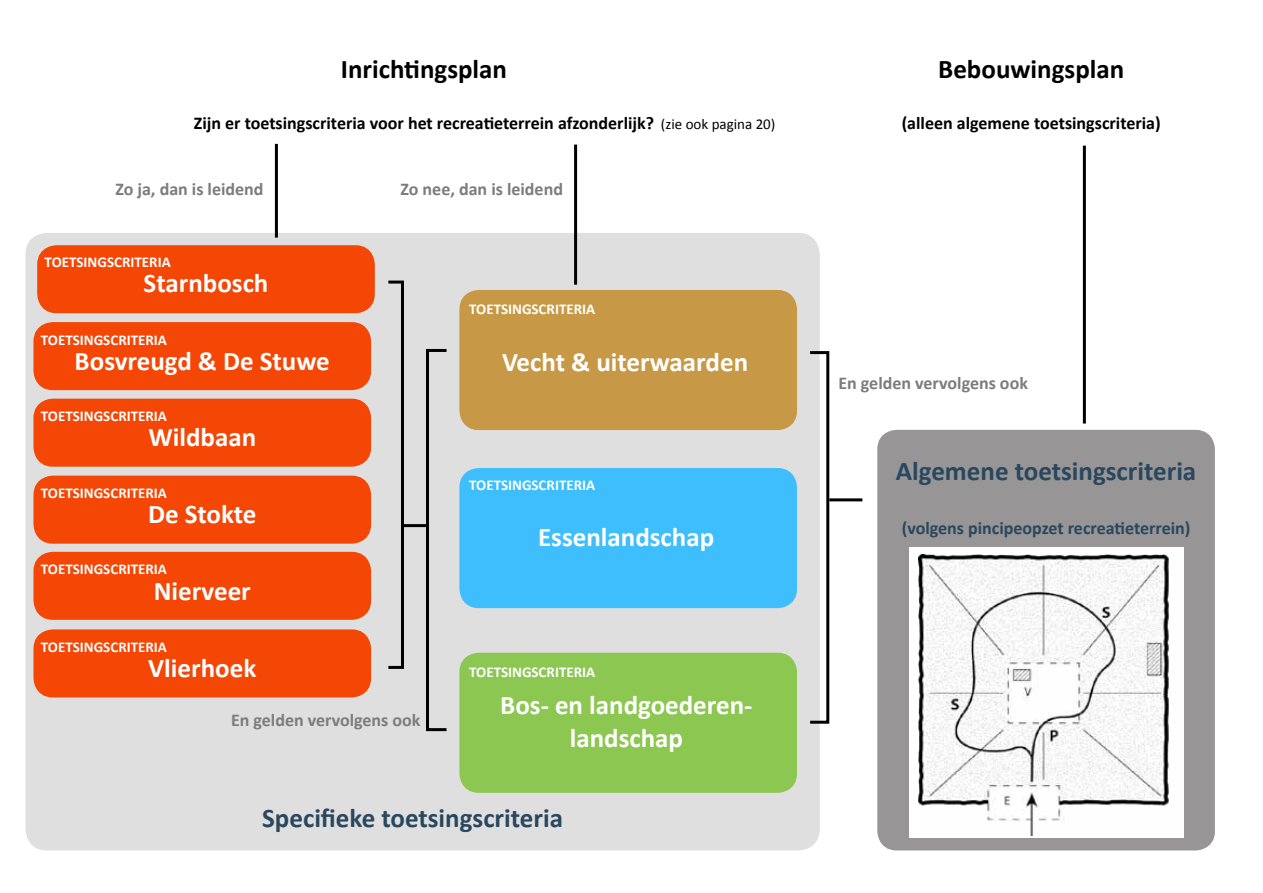
<style>
.page{position:relative;width:1263px;height:893px;background:#fff}
.page>*{position:absolute;margin:0;border:0;box-sizing:border-box;transform-origin:0 0}
.t1{font:700 27px/32.4px "Calibri";color:#fff;text-align:center}
.t2{font:700 27px "Calibri";color:#29475e}
.t3{font:700 27px "Calibri";color:#000}
.t4{font:700 18px "Calibri";color:#000}
.t5{font:700 18px "Calibri";color:#7d7b7c}
.t6{font:700 18px "Calibri";color:#29475e}
.t7{font:700 15px "Calibri";color:#fff}
.t8{font:15px "Calibri";color:#000}
</style>
<div class="page">
<div style="left:26px;top:233px;width:794px;height:617px;background:#e0dfdf;border-radius:21px"></div>
<div style="left:463px;top:293px;width:331px;height:134px;background:#c79946;border-radius:16px"></div>
<div style="left:459px;top:290px;width:338px;height:140px;border:7px solid #c79946;border-radius:16px"></div>
<div style="left:463px;top:471px;width:331px;height:134px;background:#3ebefd;border-radius:16px"></div>
<div style="left:459px;top:468px;width:338px;height:140px;border:7px solid #3ebefd;border-radius:16px"></div>
<div style="left:463px;top:656px;width:331px;height:133px;background:#8cc751;border-radius:16px"></div>
<div style="left:459px;top:653px;width:338px;height:140px;border:7px solid #8cc751;border-radius:16px"></div>
<div style="left:41px;top:249px;width:330px;height:61px;background:#f44605;border-radius:16px"></div>
<div style="left:37px;top:245px;width:338px;height:68px;border:7px solid #f44605;border-radius:16px"></div>
<div style="left:37px;top:325px;width:331px;height:62px;background:#f44605;border-radius:16px"></div>
<div style="left:33px;top:322px;width:338px;height:68px;border:7px solid #f44605;border-radius:16px"></div>
<div style="left:881px;top:433px;width:330px;height:414px;background:#979595;border-radius:16px"></div>
<div style="left:877px;top:430px;width:338px;height:420px;border:7px solid #979595;border-radius:16px"></div>
<hr style="left:275px;top:144px;width:3px;height:94px;background:#000">
<hr style="left:574px;top:145px;width:3px;height:140px;background:#000">
<hr style="left:404px;top:524px;width:22px;height:3px;background:#000">
<div style="left:808px;top:351px;width:21px;height:373px;border:3px solid #000"></div>
<hr style="left:829px;top:498px;width:33px;height:3px;background:#000">
<div style="left:387px;top:281px;width:17px;height:388px;border:3px solid #000"></div>
<div style="left:426px;top:349px;width:22px;height:382px;border:3px solid #000"></div>
<hr style="left:1083px;top:146px;width:3px;height:277px;background:#000">
<div style="left:909px;top:547px;width:274px;height:290px;background:#fff"></div>
<img style="left:919px;top:555px;width:250px;height:280px">
<div style="left:37px;top:402px;width:331px;height:61px;background:#f44605;border-radius:16px"></div>
<div style="left:33px;top:399px;width:338px;height:68px;border:7px solid #f44605;border-radius:16px"></div>
<div style="left:37px;top:479px;width:331px;height:61px;background:#f44605;border-radius:16px"></div>
<div style="left:33px;top:476px;width:338px;height:68px;border:7px solid #f44605;border-radius:16px"></div>
<div style="left:37px;top:555px;width:331px;height:61px;background:#f44605;border-radius:16px"></div>
<div style="left:33px;top:552px;width:338px;height:68px;border:7px solid #f44605;border-radius:16px"></div>
<div style="left:37px;top:633px;width:331px;height:61px;background:#f44605;border-radius:16px"></div>
<div style="left:33px;top:629px;width:338px;height:68px;border:7px solid #f44605;border-radius:16px"></div>
<h1 class="t3" style="left:341px;top:52px;width:168px">Inrichtingsplan</h1>
<p class="t4" style="left:194px;top:112px;width:462px">Zijn er toetsingscriteria voor het recreatieterrein afzonderlijk?</p>
<h1 class="t3" style="left:938px;top:52px;width:188px">Bebouwingsplan</h1>
<p class="t8" style="left:661px;top:114px;width:116px">(zie ook pagina 20)</p>
<p class="t4" style="left:902px;top:112px;width:261px">(alleen algemene toetsingscriteria)</p>
<p class="t5" style="left:115px;top:177px;width:150px">Zo ja, dan is leidend</p>
<p class="t5" style="left:400px;top:177px;width:164px">Zo nee, dan is leidend</p>
<p class="t7" style="left:45px;top:252px;width:128px">TOETSINGSCRITERIA</p>
<h1 class="t1" style="left:144px;top:267px;width:126px">Starnbosch</h1>
<p class="t7" style="left:41px;top:330px;width:128px">TOETSINGSCRITERIA</p>
<p class="t7" style="left:469px;top:299px;width:128px">TOETSINGSCRITERIA</p>
<h1 class="t1" style="left:75px;top:345px;width:257px">Bosvreugd &amp; De Stuwe</h1>
<p class="t7" style="left:41px;top:406px;width:128px">TOETSINGSCRITERIA</p>
<h1 class="t1" style="left:148px;top:421px;width:109px">Wildbaan</h1>
<p class="t7" style="left:41px;top:483px;width:128px">TOETSINGSCRITERIA</p>
<h1 class="t1" style="left:148px;top:498px;width:110px">De Stokte</h1>
<p class="t7" style="left:41px;top:560px;width:128px">TOETSINGSCRITERIA</p>
<h1 class="t1" style="left:154px;top:574px;width:99px">Nierveer</h1>
<p class="t7" style="left:41px;top:637px;width:128px">TOETSINGSCRITERIA</p>
<h1 class="t1" style="left:148px;top:652px;width:109px">Vlierhoek</h1>
<p class="t5" style="left:231px;top:708px;width:191px">En gelden vervolgens ook</p>
<h1 class="t1" style="left:502px;top:346px;width:248px">Vecht &amp; uiterwaarden</h1>
<p class="t7" style="left:469px;top:476px;width:128px">TOETSINGSCRITERIA</p>
<h1 class="t1" style="left:538px;top:521px;width:178px">Essenlandschap</h1>
<p class="t7" style="left:469px;top:662px;width:128px">TOETSINGSCRITERIA</p>
<h1 class="t1" style="left:500px;top:689px;width:254px">Bos- en landgoederen&shy;landschap</h1>
<h1 class="t2" style="left:262px;top:801px;width:302px">Specifieke toetsingscriteria</h1>
<p class="t5" style="left:838px;top:372px;width:191px">En gelden vervolgens ook</p>
<h1 class="t2" style="left:896px;top:454px;width:302px">Algemene toetsingscriteria</h1>
<p class="t6" style="left:902px;top:517px;width:290px">(volgens pincipeopzet recreatieterrein)</p>
</div>
